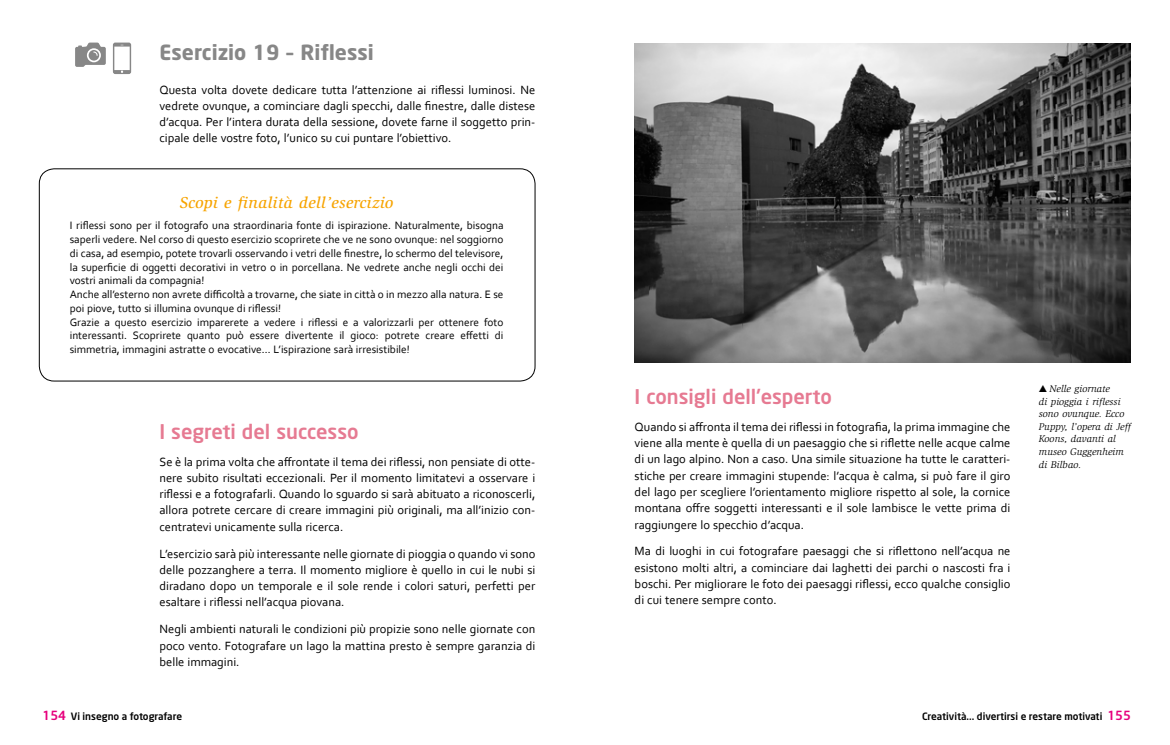
<style>
.page{position:relative;width:1170px;height:745px;background:#fff}
.page>*{position:absolute;margin:0;border:0;box-sizing:border-box;transform-origin:0 0}
.T1{font:700 20.62px "Neo Sans";color:#878787}
.T2{font:500 20px "Neo Sans";color:#e67a92}
.Encadre_titre{font:italic 500 16.25px "Slimbach Std";letter-spacing:.02em;color:#f7a400}
.Texte_courant{font:12.5px/16.2px "Corbel";color:#000;text-align:justify}
.Encadre_Texte{font:11.25px/13.8px "Corbel";color:#000;text-align:justify}
.t1{font:italic 10px/12.5px "Slimbach Std";color:#000}
.t2{font:500 10px "Neo Sans";color:#000}
.s1{font-size:12.5px;color:#e6007d}
</style>
<div class="page">
<img style="left:634px;top:43px;width:496px;height:319px">
<svg style="left:75px;top:43px;width:31px;height:24px"></svg>
<svg style="left:113px;top:43px;width:18px;height:31px"></svg>
<div style="left:39px;top:168px;width:496px;height:213px;border:1px solid #000;border-radius:15px"></div>
<p class="T1" style="left:159px;top:39px;width:216px">Esercizio 19 – Riflessi</p>
<p class="Texte_courant" style="left:159px;top:81px;width:377px">Questa volta dovete dedicare tutta l’attenzione ai riflessi luminosi. Ne vedrete ovunque, a cominciare dagli specchi, dalle finestre, dalle distese d’acqua. Per l’intera durata della sessione, dovete farne il soggetto prin&shy;cipale delle vostre foto, l’unico su cui puntare l’obiettivo.</p>
<p class="Encadre_titre" style="left:180px;top:193px;width:215px">Scopi e finalità dell’esercizio</p>
<p class="Encadre_Texte" style="left:70px;top:218px;width:435px">I riflessi sono per il fotografo una straordinaria fonte di ispirazione. Naturalmente, bisogna saperli vedere. Nel corso di questo esercizio scoprirete che ve ne sono ovunque: nel soggiorno di casa, ad esempio, potete trovarli osservando i vetri delle finestre, lo schermo del televisore, la superficie di oggetti decorativi in vetro o in porcellana. Ne vedrete anche negli occhi dei vostri animali da compagnia!</p>
<p class="Encadre_Texte" style="left:70px;top:287px;width:435px">Anche all’esterno non avrete difficoltà a trovarne, che siate in città o in mezzo alla natura. E se poi piove, tutto si illumina ovunque di riflessi!</p>
<p class="Encadre_Texte" style="left:70px;top:314px;width:435px">Grazie a questo esercizio imparerete a vedere i riflessi e a valorizzarli per ottenere foto interessanti. Scoprirete quanto può essere divertente il gioco: potrete creare effetti di simmetria, immagini astratte o evocative... L’ispirazione sarà irresistibile!</p>
<p class="T2" style="left:159px;top:418px;width:201px">I segreti del successo</p>
<p class="Texte_courant" style="left:159px;top:452px;width:377px">Se è la prima volta che affrontate il tema dei riflessi, non pensiate di otte&shy;nere subito risultati eccezionali. Per il momento limitatevi a osservare i riflessi e a fotografarli. Quando lo sguardo si sarà abituato a riconoscerli, allora potrete cercare di creare immagini più originali, ma all’inizio con&shy;centratevi unicamente sulla ricerca.</p>
<p class="Texte_courant" style="left:159px;top:544px;width:377px">L’esercizio sarà più interessante nelle giornate di pioggia o quando vi sono delle pozzanghere a terra. Il momento migliore è quello in cui le nubi si diradano dopo un temporale e il sole rende i colori saturi, perfetti per esaltare i riflessi nell’acqua piovana.</p>
<p class="Texte_courant" style="left:159px;top:620px;width:377px">Negli ambienti naturali le condizioni più propizie sono nelle giornate con poco vento. Fotografare un lago la mattina presto è sempre garanzia di belle immagini.</p>
<p class="T2" style="left:634px;top:384px;width:199px">I consigli dell’esperto</p>
<p class="Texte_courant" style="left:634px;top:418px;width:377px">Quando si affronta il tema dei riflessi in fotografia, la prima immagine che viene alla mente è quella di un paesaggio che si riflette nelle acque calme di un lago alpino. Non a caso. Una simile situazione ha tutte le caratteri&shy;stiche per creare immagini stupende: l’acqua è calma, si può fare il giro del lago per scegliere l’orientamento migliore rispetto al sole, la cornice montana offre soggetti interessanti e il sole lambisce le vette prima di raggiungere lo specchio d’acqua.</p>
<p class="Texte_courant" style="left:634px;top:542px;width:377px">Ma di luoghi in cui fotografare paesaggi che si riflettono nell’acqua ne esistono molti altri, a cominciare dai laghetti dei parchi o nascosti fra i boschi. Per migliorare le foto dei paesaggi riflessi, ecco qualche consiglio di cui tenere sempre conto.</p>
<p class="t1" style="left:1038px;top:382px;width:94px">▲ Nelle giornate<br>di pioggia i riflessi sono ovunque. Ecco<br>Puppy, l’opera di Jeff<br>Koons, davanti al museo Guggenheim di Bilbao.</p>
<p class="t2" style="left:43px;top:709px;width:141px"><span class="s1">154</span> Vi insegno a fotografare</p>
<p class="t2" style="left:921px;top:709px;width:210px">Creatività... divertirsi e restare motivati <span class="s1">155</span></p>
</div>
